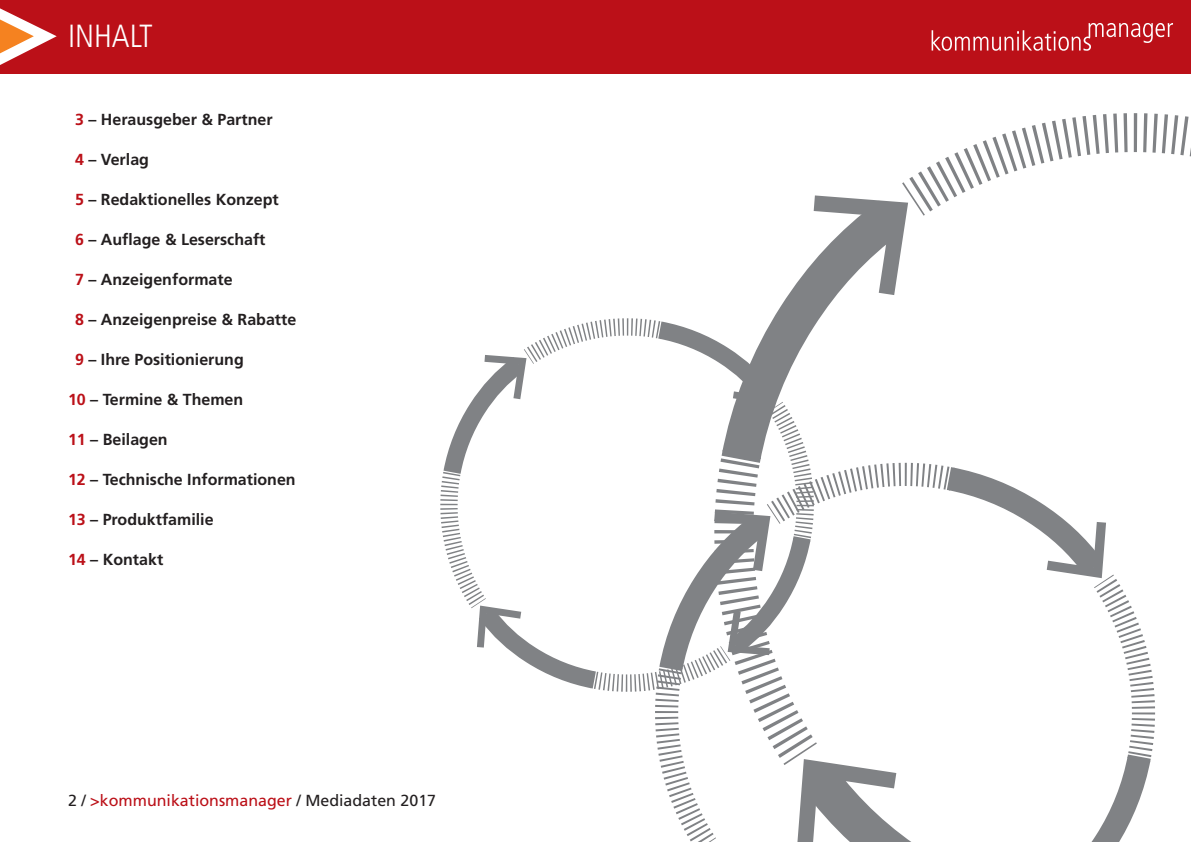
<style>
.page{position:relative;width:1191px;height:842px;background:#fff}
.page>*{position:absolute;margin:0;border:0;box-sizing:border-box;transform-origin:0 0}
.t1{font:300 condensed 32px "Frutiger LT Std";color:#fff}
.Body_RFL{font:700 16px "Frutiger LT Std";color:#231f20}
.TAB-Preise{font:16px "Frutiger LT Std";color:#bb1018}
.s1{color:#bb1018}
.s2{color:#231f20}
</style>
<div class="page">
<div style="left:0;top:0;width:1191px;height:74px;background:#bb1018"></div>
<svg style="left:0;top:8px;width:57px;height:57px"></svg>
<svg style="left:931px;top:23px;width:242px;height:28px"></svg>
<svg style="left:773px;top:262px;width:64px;height:56px;fill:#808285"></svg>
<svg style="left:813px;top:113px;width:378px;height:182px"></svg>
<svg style="left:440px;top:318px;width:715px;height:524px"></svg>
<p class="t1" style="left:68px;top:17px;width:86px">INHALT</p>
<p class="Body_RFL" style="left:75px;top:110px;width:199px"><span class="s1">3</span> – Herausgeber &amp; Partner</p>
<p class="Body_RFL" style="left:75px;top:150px;width:75px"><span class="s1">4</span> – Verlag</p>
<p class="Body_RFL" style="left:75px;top:190px;width:205px"><span class="s1">5</span> – Redaktionelles Konzept</p>
<p class="Body_RFL" style="left:75px;top:230px;width:192px"><span class="s1">6</span> – Auflage &amp; Leserschaft</p>
<p class="Body_RFL" style="left:75px;top:270px;width:159px"><span class="s1">7</span> – Anzeigenformate</p>
<p class="Body_RFL" style="left:75px;top:310px;width:223px"><span class="s1">8</span> – Anzeigenpreise &amp; Rabatte</p>
<p class="Body_RFL" style="left:75px;top:350px;width:170px"><span class="s1">9</span> – Ihre Positionierung</p>
<p class="Body_RFL" style="left:68px;top:390px;width:177px"><span class="s1">10</span> – Termine &amp; Themen</p>
<p class="Body_RFL" style="left:68px;top:430px;width:101px"><span class="s1">11</span> – Beilagen</p>
<p class="Body_RFL" style="left:68px;top:470px;width:229px"><span class="s1">12</span> – Technische Informationen</p>
<p class="Body_RFL" style="left:68px;top:510px;width:147px"><span class="s1">13</span> – Produktfamilie</p>
<p class="Body_RFL" style="left:68px;top:550px;width:97px"><span class="s1">14</span> – Kontakt</p>
<p class="TAB-Preise" style="left:68px;top:791px;width:369px"><span class="s2">2 /</span> &gt;kommunikationsmanager <span class="s2">/ Mediadaten 2017</span></p>
</div>
